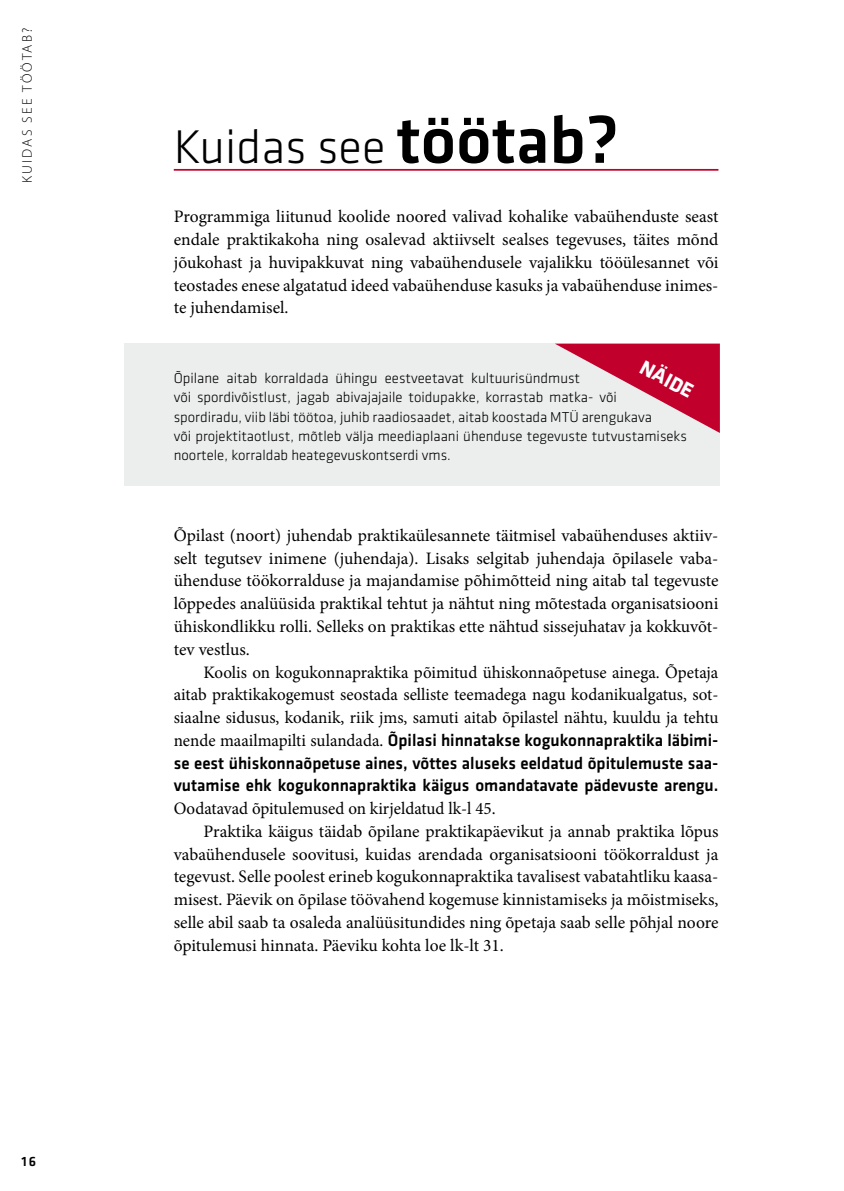
<style>
.page{position:relative;width:844px;height:1191px;background:#fff}
.page>*{position:absolute;margin:0;border:0;box-sizing:border-box;transform-origin:0 0}
.t1{font:300 49px "Klavika QX";color:#000}
.t2{font:700 21px "Klavika QX";color:#fff}
.t3{font:17.5px/22.8px "Minion Pro";color:#000;text-align:justify}
.t4{font:500 17.5px/22.8px "Klavika QX";color:#000;text-align:justify}
.t5{font:300 14.88px/19.2px "Klavika QX";color:#000}
.t6{font:300 14px "Myriad Pro";color:#000}
.t7{font:500 14px "Klavika QX";color:#000}
.s1{font-weight:500;font-size:68.25px}
.s2{font-family:"Minion Pro";font-weight:400}
</style>
<div class="page">
<div style="left:124px;top:344px;width:595px;height:142px;background:#eceded"></div>
<svg style="left:555px;top:344px;width:164px;height:89px"></svg>
<hr style="left:174px;top:169px;width:544px;height:2px;background:#c1002b">
<svg style="left:173px;top:168px;width:454px;height:3px"></svg>
<p class="t6" style="left:19px;top:183px;width:157px;rotate:-90deg">Kuidas see töötab?</p>
<p class="t7" style="left:21px;top:1151px;width:16px">16</p>
<h1 class="t1" style="left:174px;top:117px;width:446px">Kuidas see <span class="s1">töötab?</span></h1>
<p class="t3" style="left:174px;top:205px;width:546px">Programmiga liitunud koolide noored valivad kohalike vabaühenduste seast endale praktikakoha ning osalevad aktiivselt sealses tegevuses, täites mõnd jõukohast ja huvipakkuvat ning vabaühendusele vajalikku tööülesannet või teostades enese algatatud ideed vabaühenduse kasuks ja vabaühenduse inimes&shy;te juhendamisel.</p>
<p class="t2" style="left:648px;top:352px;width:59px;rotate:28deg">NÄIDE</p>
<p class="t5" style="left:174px;top:368px;width:514px">Õpilane aitab korraldada ühingu eestveetavat kultuurisündmust<br>või spordivõistlust, jagab abivajajaile toidupakke, korrastab matka- või spordiradu, viib läbi töötoa, juhib raadiosaadet, aitab koostada MTÜ arengukava<br>või projektitaotlust, mõtleb välja meediaplaani ühenduse tegevuste tutvustamiseks noortele, korraldab heategevuskontserdi vms.</p>
<p class="t3" style="left:174px;top:524px;width:546px">Õpilast (noort) juhendab praktikaülesannete täitmisel vabaühenduses aktiiv&shy;selt tegutsev inimene (juhendaja). Lisaks selgitab juhendaja õpilasele vaba&shy;ühenduse töökorralduse ja majandamise põhimõtteid ning aitab tal tegevuste lõppedes analüüsida praktikal tehtut ja nähtut ning mõtestada organisatsiooni ühiskondlikku rolli. Selleks on praktikas ette nähtud sissejuhatav ja kokkuvõt&shy;tev vestlus.</p>
<p class="t3" style="left:174px;top:660px;width:546px;text-indent:30px">Koolis on kogukonnapraktika põimitud ühiskonnaõpetuse ainega. Õpetaja aitab praktikakogemust seostada selliste teemadega nagu kodanikualgatus, sot&shy;siaalne sidusus, kodanik, riik jms, samuti aitab õpilastel nähtu, kuuldu ja tehtu</p>
<p class="t4" style="left:174px;top:728px;width:546px"><span class="s2">nende maailmapilti sulandada.</span> Õpilasi hinnatakse kogukonnapraktika läbimi&shy;se eest ühiskonnaõpetuse aines, võttes aluseks eeldatud õpitulemuste saa&shy;vutamise ehk kogukonnapraktika käigus omandatavate pädevuste arengu.</p>
<p class="t3" style="left:174px;top:797px;width:323px">Oodatavad õpitulemused on kirjeldatud lk-l 45.</p>
<p class="t3" style="left:203px;top:820px;width:516px">Praktika käigus täidab õpilane praktikapäevikut ja annab praktika lõpus</p>
<p class="t3" style="left:174px;top:842px;width:546px">vabaühendusele soovitusi, kuidas arendada organisatsiooni töökorraldust ja</p>
<p class="t3" style="left:174px;top:865px;width:546px">tegevust. Selle poolest erineb kogukonnapraktika tavalisest vabatahtliku kaasa-</p>
<p class="t3" style="left:174px;top:888px;width:546px">misest. Päevik on õpilase töövahend kogemuse kinnistamiseks ja mõistmiseks,</p>
<p class="t3" style="left:174px;top:911px;width:546px">selle abil saab ta osaleda analüüsitundides ning õpetaja saab selle põhjal noore</p>
<p class="t3" style="left:174px;top:933px;width:331px">õpitulemusi hinnata. Päeviku kohta loe lk-lt 31.</p>
</div>
